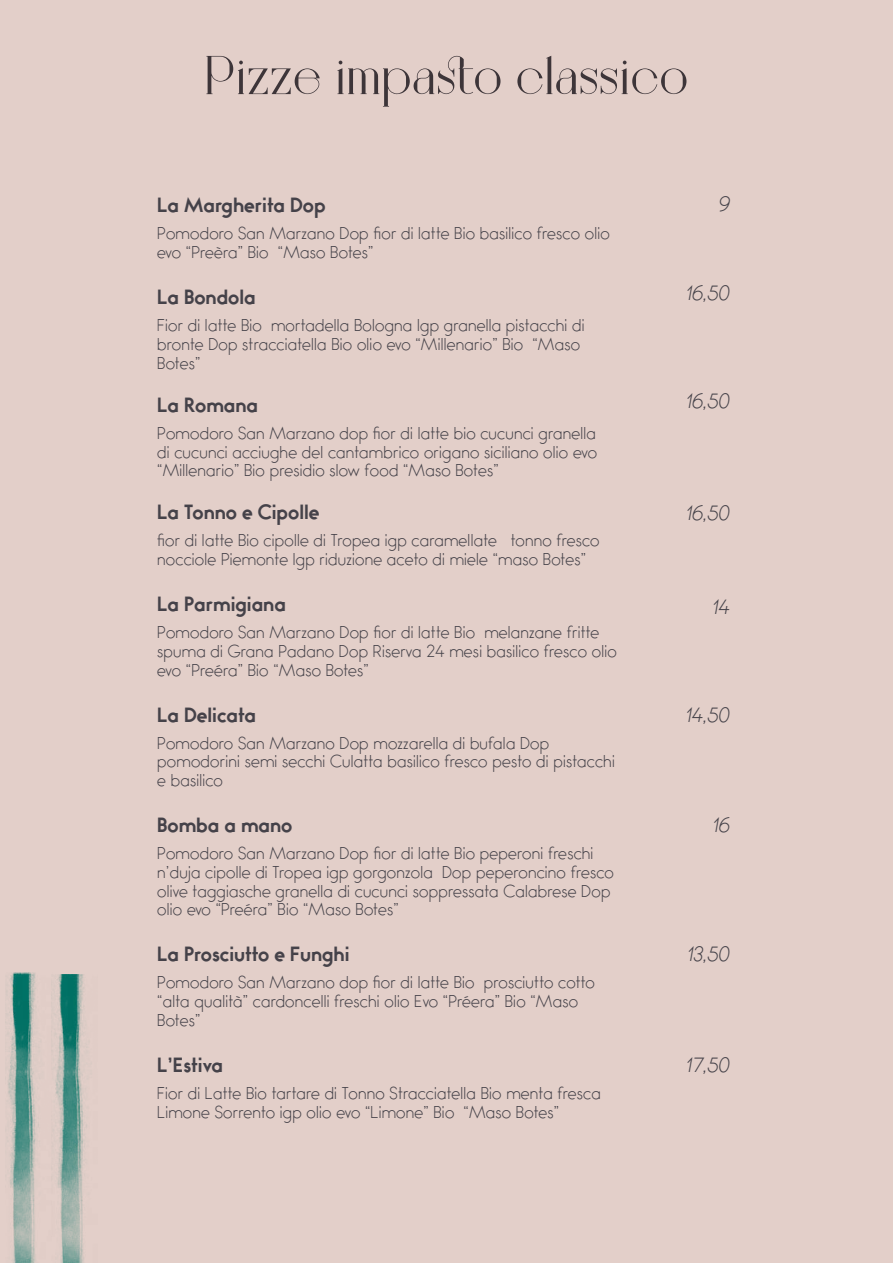
<style>
.page{position:relative;width:893px;height:1263px;background:#e3cfc9}
.page>*{position:absolute;margin:0;border:0;box-sizing:border-box;transform-origin:0 0}
.t1{font:700 52.5px "Bigilla";color:#454249}
.t2{font:700 18px "Bambino";color:#454249}
.t3{font:italic 300 18px "Bambino";color:#454249}
.t4{font:300 15px/18.6px "Bambino";letter-spacing:.02em;color:#454249}
</style>
<div class="page">
<img style="left:6px;top:973px;width:81px;height:290px">
<h1 class="t1" style="left:205px;top:43px;width:485px">Pizze impasto classico</h1>
<p class="t2" style="left:157px;top:196px;width:170px">La Margherita Dop</p>
<p class="t4" style="left:157px;top:225px;width:454px">Pomodoro San Marzano Dop fior di latte Bio basilico fresco olio evo “Preèra” Bio “Maso Botes”</p>
<p class="t2" style="left:157px;top:287px;width:100px">La Bondola</p>
<p class="t4" style="left:157px;top:317px;width:429px">Fior di latte Bio mortadella Bologna Igp granella pistacchi di bronte Dop stracciatella Bio olio evo “Millenario” Bio “Maso<br>Botes”</p>
<p class="t2" style="left:157px;top:395px;width:102px">La Romana</p>
<p class="t4" style="left:157px;top:424px;width:441px;text-align:justify">Pomodoro San Marzano dop fior di latte bio cucunci granella di cucunci acciughe del cantambrico origano siciliano olio evo “Millenario” Bio presidio slow food “Maso Botes”</p>
<p class="t2" style="left:157px;top:503px;width:164px">La Tonno e Cipolle</p>
<p class="t4" style="left:157px;top:532px;width:444px">fior di latte Bio cipolle di Tropea igp caramellate tonno fresco nocciole Piemonte Igp riduzione aceto di miele “maso Botes”</p>
<p class="t2" style="left:157px;top:594px;width:130px">La Parmigiana</p>
<p class="t4" style="left:157px;top:624px;width:461px">Pomodoro San Marzano Dop fior di latte Bio melanzane fritte spuma di Grana Padano Dop Riserva 24 mesi basilico fresco olio evo “Preéra” Bio “Maso Botes”</p>
<p class="t2" style="left:157px;top:705px;width:100px">La Delicata</p>
<p class="t4" style="left:157px;top:734px;width:459px">Pomodoro San Marzano Dop mozzarella di bufala Dop pomodorini semi secchi Culatta basilico fresco pesto di pistacchi e basilico</p>
<p class="t2" style="left:157px;top:815px;width:137px">Bomba a mano</p>
<p class="t4" style="left:157px;top:845px;width:458px">Pomodoro San Marzano Dop fior di latte Bio peperoni freschi n’duja cipolle di Tropea igp gorgonzola Dop peperoncino fresco olive taggiasche granella di cucunci soppressata Calabrese Dop olio evo “Preéra” Bio “Maso Botes”</p>
<p class="t2" style="left:157px;top:945px;width:194px">La Prosciutto e Funghi</p>
<p class="t4" style="left:157px;top:974px;width:439px">Pomodoro San Marzano dop fior di latte Bio prosciutto cotto “alta qualità” cardoncelli freschi olio Evo “Préera” Bio “Maso<br>Botes”</p>
<p class="t2" style="left:157px;top:1055px;width:67px">L’Estiva</p>
<p class="t4" style="left:157px;top:1084px;width:445px">Fior di Latte Bio tartare di Tonno Stracciatella Bio menta fresca<br>Limone Sorrento igp olio evo “Limone” Bio “Maso Botes”</p>
<p class="t3" style="left:720px;top:194px;width:13px">9</p>
<p class="t3" style="left:688px;top:283px;width:45px">16,50</p>
<p class="t3" style="left:688px;top:392px;width:45px">16,50</p>
<p class="t3" style="left:688px;top:503px;width:45px">16,50</p>
<p class="t3" style="left:714px;top:597px;width:19px">14</p>
<p class="t3" style="left:687px;top:705px;width:45px">14,50</p>
<p class="t3" style="left:714px;top:815px;width:18px">16</p>
<p class="t3" style="left:689px;top:944px;width:44px">13,50</p>
<p class="t3" style="left:688px;top:1055px;width:45px">17,50</p>
</div>
